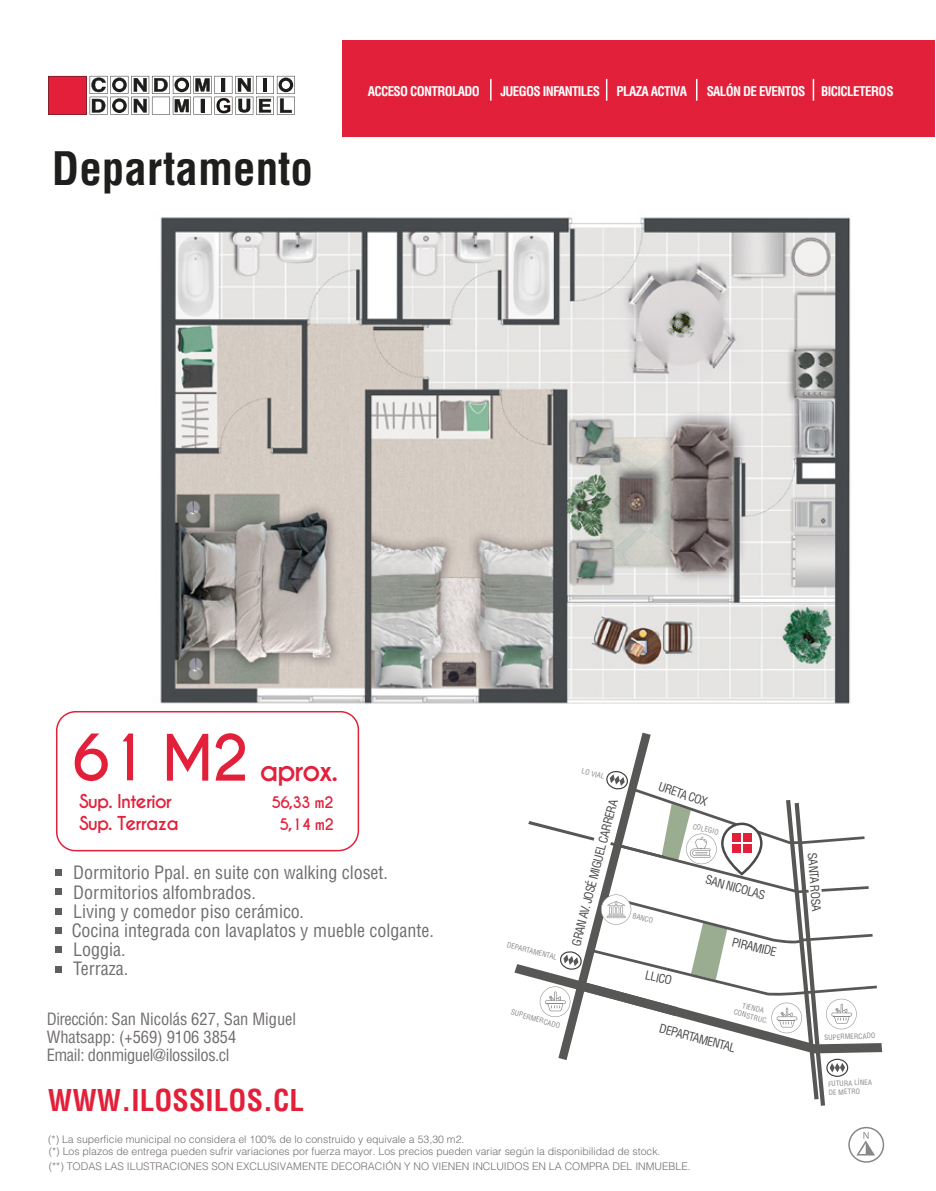
<style>
.page{position:relative;width:936px;height:1191px;background:#fff}
.page>*{position:absolute;margin:0;border:0;box-sizing:border-box;transform-origin:0 0}
.t1{font:700 59.85px "Caviar Dreams";color:#e3203a}
.t2{font:700 condensed 45px "Helvetica LT Std";color:#1e1e1c}
.t3{font:700 condensed 29.25px "Helvetica LT Std";letter-spacing:.005em;color:#e3203a}
.t4{font:700 27.9px "Caviar Dreams";letter-spacing:-.05em;color:#e3203a}
.t5{font:condensed 18px/38.4px "Helvetica LT Std";color:#706f6f}
.t6{font:700 18px "Caviar Dreams";letter-spacing:-.05em;color:#e3203a}
.t7{font:condensed 16.5px/18px "Helvetica LT Std";letter-spacing:-.005em;color:#736e6e}
.t8{font:condensed 16.5px "Helvetica LT Std";letter-spacing:-.025em;color:#70706f}
.t9{font:700 15px "Caviar Dreams";letter-spacing:-.05em;color:#e3203a}
.t10{font:700 condensed 13.05px "Helvetica LT Std";letter-spacing:-.05em;color:#fff}
.t11{font:condensed 11.85px "Helvetica LT Std";color:#4a4a49}
.t12{font:300 10.5px/14.4px "Helvetica LT Std";color:#736e6e}
.t13{font:condensed 7.05px/8.6px "Helvetica LT Std";color:#878787}
.s1{font-size:59.85px}
.s2{color:#70706f}
</style>
<div class="page">
<img style="left:160px;top:217px;width:691px;height:487px">
<svg style="left:56px;top:869px;width:6px;height:6px"></svg>
<div style="left:56px;top:888px;width:6px;height:7px;background:#615c5f"></div>
<svg style="left:56px;top:908px;width:6px;height:6px"></svg>
<svg style="left:56px;top:927px;width:6px;height:6px"></svg>
<svg style="left:56px;top:947px;width:6px;height:6px"></svg>
<svg style="left:56px;top:966px;width:6px;height:6px"></svg>
<svg style="left:48px;top:76px;width:247px;height:39px"></svg>
<svg style="left:56px;top:711px;width:304px;height:141px"></svg>
<div style="left:342px;top:41px;width:593px;height:96px;background:#e3203a"></div>
<svg style="left:490px;top:79px;width:1px;height:22px"></svg>
<svg style="left:606px;top:79px;width:1px;height:22px"></svg>
<svg style="left:696px;top:79px;width:1px;height:22px"></svg>
<hr style="left:812px;top:79px;width:2px;height:22px;background:#fff">
<div style="left:848px;top:1126px;width:36px;height:36px;border:2px solid #878787;border-radius:50%"></div>
<svg style="left:855px;top:1132px;width:20px;height:24px"></svg>
<svg style="left:558px;top:732px;width:324px;height:373px"></svg>
<svg style="left:805px;top:846px;width:18px;height:70px"></svg>
<svg style="left:605px;top:770px;width:24px;height:20px"></svg>
<svg style="left:826px;top:1058px;width:22px;height:19px"></svg>
<svg style="left:601px;top:894px;width:30px;height:30px"></svg>
<svg style="left:514px;top:950px;width:163px;height:67px"></svg>
<svg style="left:528px;top:801px;width:234px;height:74px"></svg>
<h2 class="t2" style="left:52px;top:141px;width:262px">Departamento</h2>
<p class="t10" style="left:368px;top:83px;width:113px">ACCESO CONTROLADO</p>
<p class="t10" style="left:500px;top:83px;width:101px">JUEGOS INFANTILES</p>
<p class="t10" style="left:616px;top:83px;width:72px">PLAZA ACTIVA</p>
<p class="t10" style="left:706px;top:83px;width:188px">SALÓN DE EVENTOS BICICLETEROS</p>
<h3 class="t4" style="left:161px;top:754px;width:178px"><span class="s1">M2</span> aprox.</h3>
<h3 class="t6" style="left:79px;top:790px;width:94px">Sup. Interior</h3>
<h3 class="t9" style="left:272px;top:793px;width:64px">56,33 m2</h3>
<h3 class="t6" style="left:79px;top:812px;width:101px">Sup. Terraza</h3>
<h3 class="t9" style="left:279px;top:815px;width:56px">5,14 m2</h3>
<h1 class="t1" style="left:72px;top:721px;width:78px">61</h1>
<h3 class="t5" style="left:73px;top:853px;width:316px">Dormitorio Ppal. en suite con walking closet.<br>Living y comedor piso cerámico.<br>Loggia.</h3>
<h3 class="t5" style="left:73px;top:949px;width:57px">Terraza.</h3>
<h3 class="t7" style="left:47px;top:1010px;width:251px"><span class="s2">Dirección:</span> San Nicolás 627, San Miguel<br>Whatsapp: (+569) 9106 3854</h3>
<h3 class="t8" style="left:47px;top:1044px;width:184px">Email: donmiguel@ilossilos.cl</h3>
<h3 class="t5" style="left:73px;top:872px;width:184px">Dormitorios alfombrados.</h3>
<h3 class="t5" style="left:72px;top:911px;width:364px">Cocina integrada con lavaplatos y mueble colgante.</h3>
<p class="t13" style="left:508px;top:940px;width:53px;rotate:15deg">DEPARTAMENTAL</p>
<p class="t13" style="left:582px;top:766px;width:25px;rotate:14deg">LO VIAL</p>
<p class="t11" style="left:568px;top:943px;width:152px;rotate:-75deg">GRAN AV. JOSÉ MIGUEL CARRERA</p>
<p class="t11" style="left:661px;top:779px;width:53px;rotate:18deg">URETA COX</p>
<p class="t13" style="left:694px;top:822px;width:28px;rotate:14deg">COLEGIO</p>
<p class="t13" style="left:633px;top:911px;width:22px;rotate:14deg">BANCO</p>
<p class="t11" style="left:707px;top:872px;width:63px;rotate:15deg">SAN NICOLAS</p>
<p class="t11" style="left:734px;top:934px;width:47px;rotate:14deg">PIRAMIDE</p>
<p class="t11" style="left:647px;top:968px;width:28px;rotate:12deg">LLICO</p>
<p class="t11" style="left:661px;top:1020px;width:80px;rotate:15deg">DEPARTAMENTAL</p>
<p class="t13" style="left:512px;top:1007px;width:52px;rotate:17deg">SUPERMERCADO</p>
<p class="t13" style="left:737px;top:999px;width:37px;text-align:center;rotate:15deg">TIENDA<br>CONSTRUC.</p>
<h3 class="t3" style="left:48px;top:1082px;width:258px">WWW.ILOSSILOS.CL</h3>
<p class="t12" style="left:49px;top:1144px;width:643px">(*) Los plazos de entrega pueden sufrir variaciones por fuerza mayor. Los precios pueden variar según la disponibilidad de stock.<br>(**) TODAS LAS ILUSTRACIONES SON EXCLUSIVAMENTE DECORACIÓN Y NO VIENEN INCLUIDOS EN LA COMPRA DEL INMUEBLE.</p>
<p class="t12" style="left:48px;top:1132px;width:418px">(*) La superficie municipal no considera el 100% de lo construido y equivale a 53,30 m2.</p>
<p class="t11" style="left:819px;top:852px;width:59px;rotate:86deg">SANTA ROSA</p>
<p class="t13" style="left:824px;top:1033px;width:52px;rotate:-3deg">SUPERMERCADO</p>
<p class="t13" style="left:827px;top:1079px;width:45px;rotate:-3deg">FUTURA LÍNEA<br>DE METRO</p>
</div>
